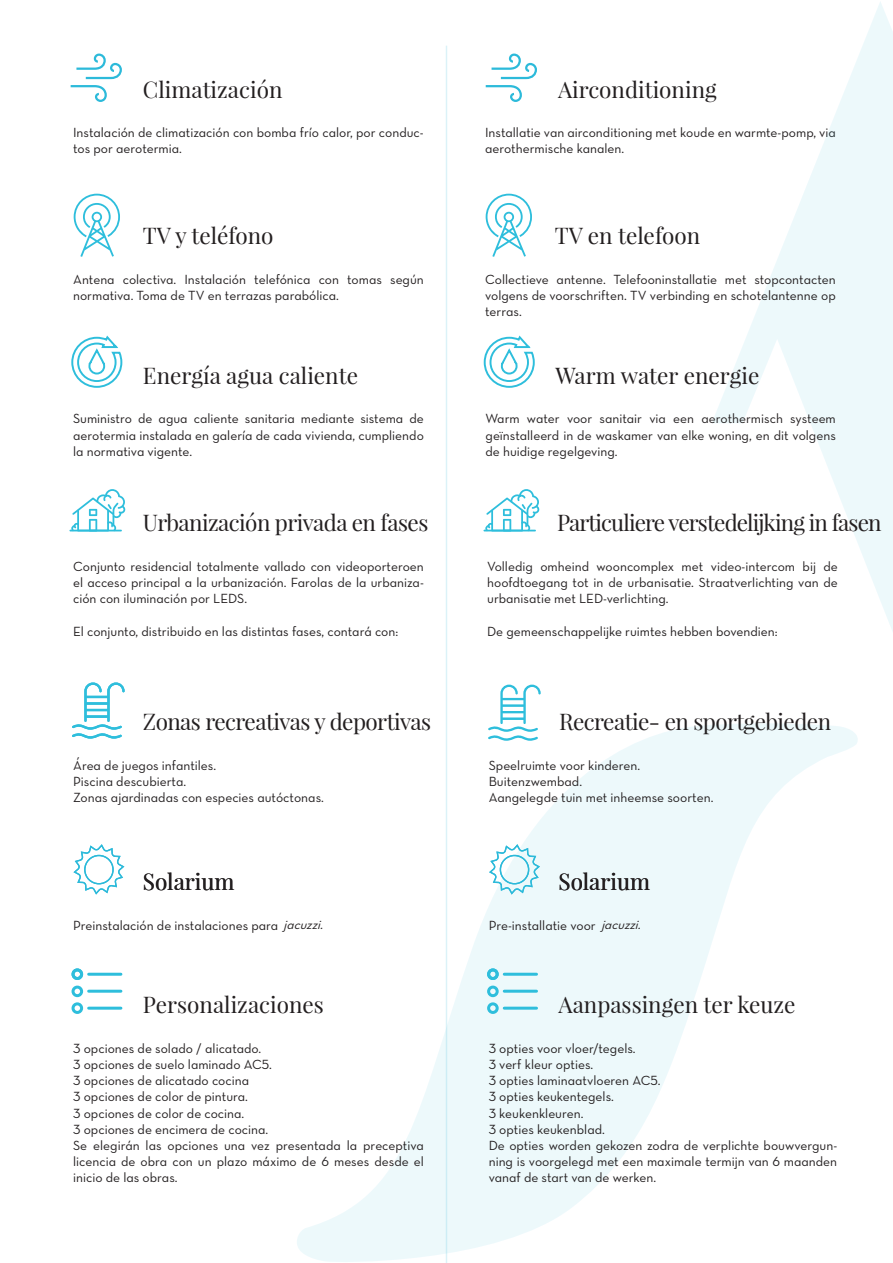
<style>
.page{position:relative;width:893px;height:1263px;background:#fff}
.page>*{position:absolute;margin:0;border:0;box-sizing:border-box;transform-origin:0 0}
.t1{font:22.5px "Playfair Display";color:#231f20}
.t2{font:22.5px "Playfair Display";letter-spacing:-.025em;color:#231f20}
.t3{font:22.5px "Playfair Display";letter-spacing:-.04em;color:#231f20}
.t4{font:13.5px/16.2px "Neutra Text Book Alt";color:#231f20}
.t5{font:italic 13.05px "Neutra Text Book Alt";color:#231f20}
.s1{color:#fff}
.s2{font-style:italic;font-size:13.05px}
</style>
<div class="page">
<svg style="left:297px;top:723px;width:561px;height:539px"></svg>
<svg style="left:712px;top:2px;width:181px;height:630px"></svg>
<svg style="left:74px;top:194px;width:46px;height:63px"></svg>
<svg style="left:70px;top:53px;width:52px;height:49px"></svg>
<hr style="left:69px;top:530px;width:53px;height:1px;background:#2ebedc">
<svg style="left:71px;top:489px;width:55px;height:42px"></svg>
<svg style="left:71px;top:335px;width:52px;height:53px"></svg>
<hr style="left:89px;top:973px;width:32px;height:3px;background:#2ebedc">
<hr style="left:89px;top:990px;width:32px;height:3px;background:#2ebedc">
<hr style="left:89px;top:1007px;width:32px;height:3px;background:#2ebedc">
<div style="left:72px;top:968px;width:11px;height:12px;border:3px solid #2ebedc;border-radius:50%"></div>
<div style="left:72px;top:985px;width:11px;height:12px;border:3px solid #2ebedc;border-radius:50%"></div>
<div style="left:72px;top:1002px;width:11px;height:12px;border:3px solid #2ebedc;border-radius:50%"></div>
<svg style="left:485px;top:53px;width:52px;height:49px"></svg>
<svg style="left:486px;top:194px;width:46px;height:63px"></svg>
<svg style="left:483px;top:335px;width:52px;height:53px"></svg>
<hr style="left:483px;top:530px;width:53px;height:1px;background:#2ebedc">
<svg style="left:485px;top:489px;width:55px;height:42px"></svg>
<svg style="left:488px;top:685px;width:53px;height:56px"></svg>
<svg style="left:73px;top:844px;width:52px;height:51px"></svg>
<div style="left:84px;top:855px;width:30px;height:29px;border:1px solid #2cbada;border-radius:50%"></div>
<hr style="left:446px;top:46px;width:1px;height:1217px;background:#4ac0de">
<svg style="left:72px;top:682px;width:53px;height:57px"></svg>
<hr style="left:504px;top:973px;width:32px;height:3px;background:#2ebedc">
<hr style="left:504px;top:990px;width:32px;height:3px;background:#2ebedc">
<hr style="left:504px;top:1007px;width:32px;height:3px;background:#2ebedc">
<div style="left:487px;top:968px;width:12px;height:12px;border:3px solid #2ebedc;border-radius:50%"></div>
<div style="left:487px;top:985px;width:12px;height:12px;border:3px solid #2ebedc;border-radius:50%"></div>
<div style="left:487px;top:1002px;width:12px;height:12px;border:3px solid #2ebedc;border-radius:50%"></div>
<svg style="left:488px;top:843px;width:53px;height:53px"></svg>
<div style="left:500px;top:855px;width:29px;height:29px;border:1px solid #2cbada;border-radius:50%"></div>
<h1 class="t1" style="left:143px;top:75px;width:141px">Climatización</h1>
<h1 class="t1" style="left:558px;top:75px;width:160px">Airconditioning</h1>
<p class="t4" style="left:73px;top:124px;width:352px">Instalación de climatización con bomba frío calor, por conduc&shy;tos por aerotermia.</p>
<p class="t4" style="left:485px;top:124px;width:352px">Installatie van airconditioning met koude en warmte-pomp, via aerothermische kanalen.</p>
<h1 class="t1" style="left:143px;top:222px;width:132px">TV y teléfono</h1>
<h1 class="t1" style="left:555px;top:222px;width:147px">TV en telefoon</h1>
<p class="t4" style="left:73px;top:271px;width:352px">Antena colectiva. Instalación telefónica con tomas según normativa. Toma de TV en terrazas parabólica.</p>
<p class="t4" style="left:485px;top:271px;width:352px;text-align:justify">Collectieve antenne. Telefooninstallatie met stopcontacten volgens de voorschriften. TV verbinding en schotelantenne op terras.</p>
<h1 class="t1" style="left:143px;top:362px;width:217px">Energía agua caliente</h1>
<h1 class="t1" style="left:555px;top:362px;width:206px">Warm water energie</h1>
<p class="t4" style="left:73px;top:410px;width:352px;text-align:justify">Suministro de agua caliente sanitaria mediante sistema de aerotermia instalada en galería de cada vivienda, cumpliendo la normativa vigente.</p>
<p class="t4" style="left:486px;top:410px;width:352px;text-align:justify">Warm water voor sanitair via een aerothermisch systeem geïnstalleerd in de waskamer van elke woning, en dit volgens de huidige regelgeving.</p>
<h1 class="t2" style="left:143px;top:509px;width:287px">Urbanización privada en fases</h1>
<h1 class="t3" style="left:557px;top:509px;width:326px">Particuliere verstedelijking in fasen</h1>
<p class="t4" style="left:73px;top:558px;width:352px;text-align:justify">Conjunto residencial totalmente vallado con videoporteroen el acceso principal a la urbanización. Farolas de la urbaniza&shy;ción con iluminación por LEDS.</p>
<p class="t4" style="left:73px;top:623px;width:327px">El conjunto, distribuido en las distintas fases, contará con:</p>
<p class="t4" style="left:487px;top:558px;width:352px;text-align:justify">Volledig omheind wooncomplex met video-intercom bij de hoofdtoegang tot in de urbanisatie. Straatverlichting van de urbanisatie met LED-verlichting.</p>
<p class="t4" style="left:487px;top:623px;width:292px">De gemeenschappelijke ruimtes hebben bovendien:</p>
<h1 class="t2" style="left:143px;top:708px;width:290px">Zonas recreativas y deportivas</h1>
<h1 class="t2" style="left:559px;top:708px;width:274px">Recreatie- en sportgebieden</h1>
<p class="t4" style="left:73px;top:757px;width:252px">Área de juegos infantiles.<br>Piscina descubierta.<br>Zonas ajardinadas con especies autóctonas.</p>
<p class="t4" style="left:489px;top:757px;width:226px">Speelruimte voor kinderen.<br>Buitenzwembad.<br>Aangelegde tuin met inheemse soorten.</p>
<h1 class="t1" style="left:143px;top:868px;width:93px">Solarium</h1>
<h1 class="t1" style="left:559px;top:868px;width:93px">Solarium</h1>
<p class="t4" style="left:73px;top:917px;width:254px">Preinstalación de instalaciones para <span class="s1">Jacuzzi.</span></p>
<p class="t5" style="left:284px;top:917px;width:45px">jacuzzi.</p>
<p class="t4" style="left:489px;top:917px;width:157px">Pre-installatie voor <span class="s2">jacuzzi.</span></p>
<h1 class="t1" style="left:143px;top:991px;width:182px">Personalizaciones</h1>
<h1 class="t1" style="left:559px;top:991px;width:239px">Aanpassingen ter keuze</h1>
<p class="t4" style="left:73px;top:1040px;width:352px">3 opciones de solado / alicatado.<br>3 opciones de suelo laminado AC5.<br>3 opciones de alicatado cocina<br>3 opciones de color de pintura.<br>3 opciones de color de cocina.<br>3 opciones de encimera de cocina.<br>Se elegirán las opciones una vez presentada la preceptiva licencia de obra con un plazo máximo de 6 meses desde el inicio de las obras.</p>
<p class="t4" style="left:489px;top:1040px;width:350px">3 opties voor vloer/tegels.<br>3 verf kleur opties.<br>3 opties laminaatvloeren AC5.<br>3 opties keukentegels.<br>3 keukenkleuren.<br>3 opties keukenblad.<br>De opties worden gekozen zodra de verplichte bouwvergun&shy;ning is voorgelegd met een maximale termijn van 6 maanden vanaf de start van de werken.</p>
</div>
